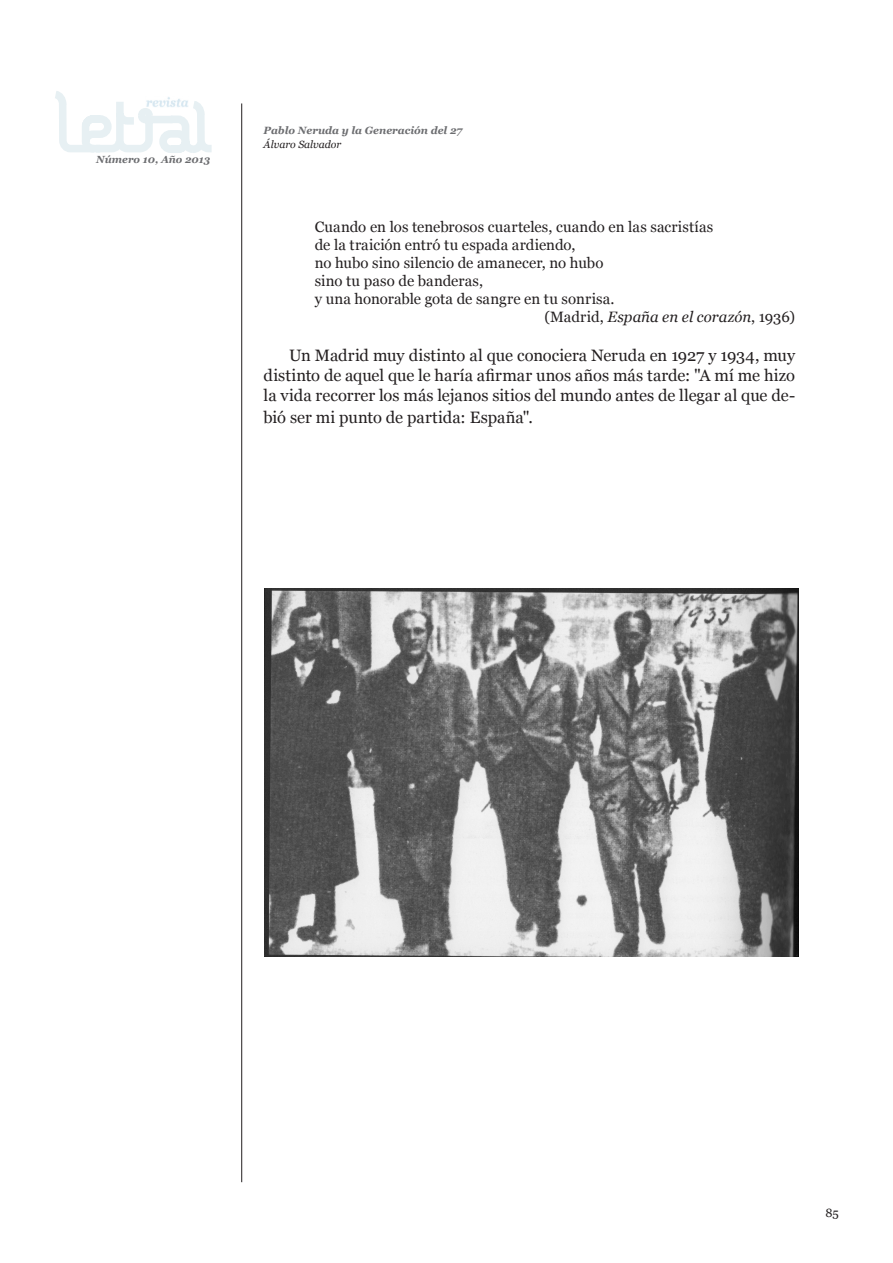
<style>
.page{position:relative;width:893px;height:1263px;background:#fff}
.page>*{position:absolute;margin:0;border:0;box-sizing:border-box;transform-origin:0 0}
.TEXTO_BASE{font:16.5px/19.8px "Georgia";letter-spacing:-.005em;color:#231f20;text-align:justify}
.Citas{font:15px "Georgia";letter-spacing:.005em;color:#231f20}
.Citas-2{font:italic 15px "Georgia";color:#231f20}
.t1{font:12px "Georgia";color:#231f20}
.Título_superior{font:italic 700 10.5px "Georgia";color:#6c6d70}
.Autor_superior{font:italic 10.5px "Georgia";color:#231f20}
.t2{font:italic 700 10.35px "Georgia";color:#6c6d70}
.s1{font-style:normal}
</style>
<div class="page">
<img style="left:264px;top:588px;width:535px;height:369px">
<hr style="left:241px;top:103px;width:1px;height:1079px;background:#231f20">
<svg style="left:55px;top:91px;width:157px;height:62px"></svg>
<img style="left:145px;top:96px;width:44px;height:11px">
<p class="t2" style="left:96px;top:152px;width:116px">Número 10, Año 2013</p>
<p class="Título_superior" style="left:264px;top:124px;width:200px">Pablo Neruda y la Generación del 27</p>
<p class="Autor_superior" style="left:264px;top:138px;width:79px">Álvaro Salvador</p>
<p class="Citas" style="left:315px;top:217px;width:400px">Cuando en los tenebrosos cuarteles, cuando en las sacristías</p>
<p class="Citas" style="left:315px;top:235px;width:262px">de la traición entró tu espada ardiendo,</p>
<p class="Citas" style="left:315px;top:253px;width:290px">no hubo sino silencio de amanecer, no hubo</p>
<p class="Citas" style="left:315px;top:271px;width:170px">sino tu paso de banderas,</p>
<p class="Citas" style="left:315px;top:289px;width:301px">y una honorable gota de sangre en tu sonrisa.</p>
<p class="Citas-2" style="left:544px;top:307px;width:252px"><span class="s1">(Madrid,</span> España en el corazón<span class="s1">, 1936)</span></p>
<p class="TEXTO_BASE" style="left:264px;top:346px;width:533px;text-indent:26px">Un Madrid muy distinto al que conociera Neruda en 1927 y 1934, muy distinto de aquel que le haría afirmar unos años más tarde: "A mí me hizo la vida recorrer los más lejanos sitios del mundo antes de llegar al que de-</p>
<p class="TEXTO_BASE" style="left:264px;top:407px;width:271px">bió ser mi punto de partida: España".</p>
<p class="t1" style="left:825px;top:1205px;width:15px">85</p>
</div>
